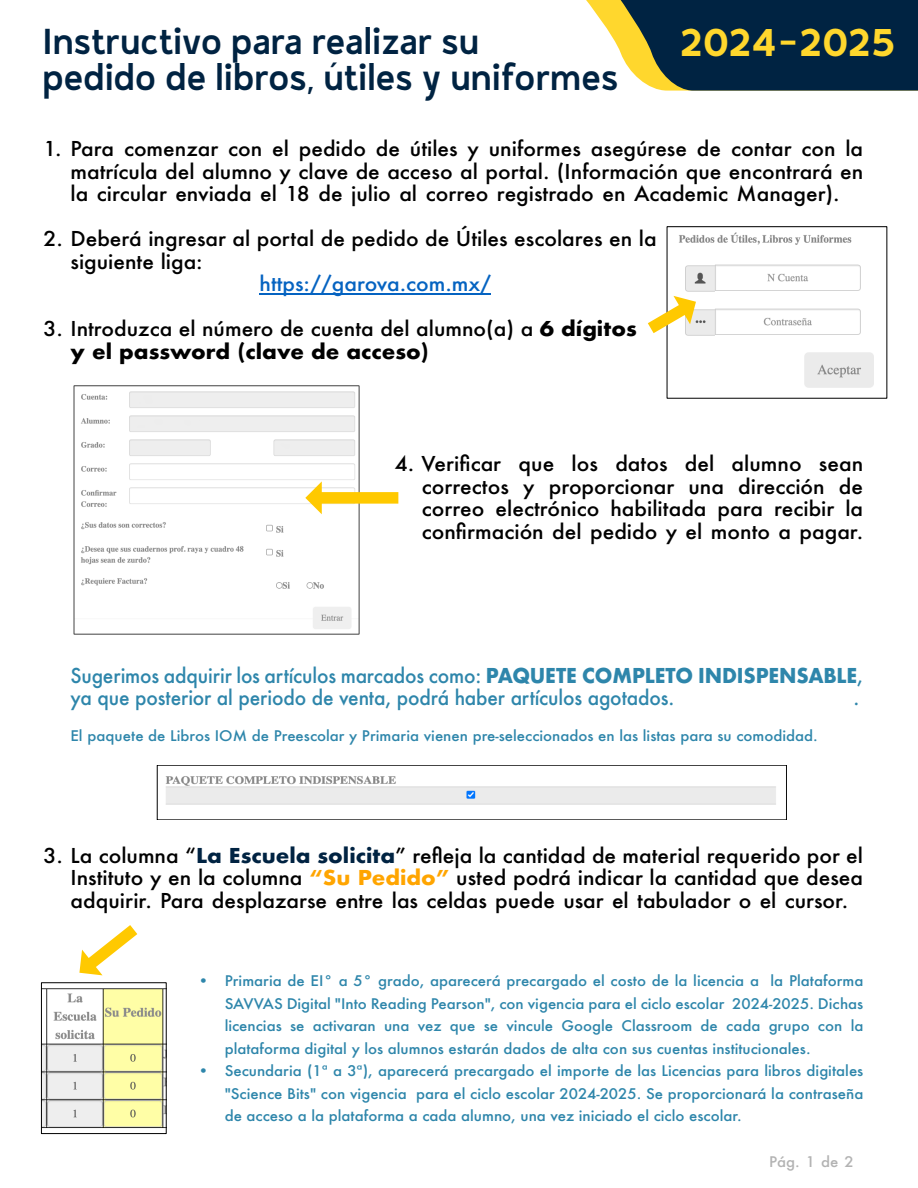
<style>
.page{position:relative;width:918px;height:1188px;background:#fff}
.page>*{position:absolute;margin:0;border:0;box-sizing:border-box;transform-origin:0 0}
.t1{font:45px "Gorga Grotesque";color:#ffd72d;scale:.96 1}
.t2{font:36px "Gorga Grotesque";color:#002342;scale:.93 1}
.t3{font:500 19.95px/22.5px "Futura";color:#000;text-align:justify;scale:1.05 1}
.t4{font:500 19.95px/22.5px "Futura";letter-spacing:-.01em;color:#2e86ab;scale:.96 1}
.t5{font:500 19.95px "Futura";color:#0563c1;scale:1.05 1}
.t6{font:500 14.25px/22.5px "Futura";color:#2e86ab;text-align:justify;scale:1.05 1}
.t7{font:500 14.25px "Futura";color:#b3b3b3;scale:1.05 1}
.s1{color:#fff}
.s2{font-weight:700}
.s3{font-weight:700;color:#002342}
.s4{font-weight:700;color:#ffa500}
</style>
<div class="page">
<hr style="left:260px;top:293px;width:231px;height:2px;background:#0563c1">
<img style="left:43px;top:988px;width:122px;height:140px">
<div style="left:41px;top:982px;width:126px;height:152px;border:1px solid #000"></div>
<svg style="left:79px;top:925px;width:58px;height:50px"></svg>
<img style="left:165px;top:776px;width:611px;height:29px">
<img style="left:74px;top:386px;width:285px;height:249px">
<svg style="left:305px;top:481px;width:93px;height:33px"></svg>
<img style="left:679px;top:232px;width:195px;height:156px">
<svg style="left:648px;top:296px;width:48px;height:37px"></svg>
<svg style="left:586px;top:0;width:332px;height:91px"></svg>
<h2 class="t2" style="left:43px;top:27px;width:471px">Instructivo para realizar su</h2>
<h1 class="t1" style="left:680px;top:22px;width:227px">2024-2025</h1>
<h2 class="t2" style="left:43px;top:63px;width:621px">pedido de libros, útiles y uniformes</h2>
<p class="t3" style="left:71px;top:140px;width:756px;text-indent:-27px">1. Para comenzar con el pedido de útiles y uniformes asegúrese de contar con la matrícula del alumno y clave de acceso al portal. (Información que encontrará en la circular enviada el 18 de julio al correo registrado en Academic Manager). <span class="s1">.</span></p>
<p class="t3" style="left:71px;top:230px;width:560px;text-indent:-27px">2. Deberá ingresar al portal de pedido de Útiles escolares en la siguiente liga:</p>
<p class="t5" style="left:260px;top:275px;width:222px">https://garova.com.mx/</p>
<p class="t3" style="left:71px;top:320px;width:541px;text-indent:-27px">3. Introduzca el número de cuenta del alumno(a) a <span class="s2">6 dígitos y el password (clave de acceso)</span></p>
<p class="t3" style="left:422px;top:455px;width:422px;text-indent:-27px">4. Verificar que los datos del alumno sean correctos y proporcionar una dirección de correo electrónico habilitada para recibir la confirmación del pedido y el monto a pagar.</p>
<p class="t4" style="left:71px;top:666px;width:827px">Sugerimos adquirir los artículos marcados como: <span class="s2">PAQUETE COMPLETO INDISPENSABLE</span>, ya que posterior al periodo de venta, podrá haber artículos agotados.</p>
<p class="t4" style="left:854px;top:689px;width:8px">.</p>
<p class="t6" style="left:71px;top:726px;width:713px">El paquete de Libros IOM de Preescolar y Primaria vienen pre-seleccionados en las listas para su comodidad.</p>
<p class="t3" style="left:71px;top:846px;width:756px;text-indent:-27px">3. La columna “<span class="s3">La Escuela solicita</span>” refleja la cantidad de material requerido por el Instituto y en la columna <span class="s4">“Su Pedido”</span> usted podrá indicar la cantidad que desea adquirir. Para desplazarse entre las celdas puede usar el tabulador o el cursor.</p>
<p class="t6" style="left:225px;top:971px;width:610px;text-indent:-27px">• Primaria de EI° a 5° grado, aparecerá precargado el costo de la licencia a la Plataforma SAVVAS Digital "Into Reading Pearson", con vigencia para el ciclo escolar 2024-2025. Dichas licencias se activaran una vez que se vincule Google Classroom de cada grupo con la plataforma digital y los alumnos estarán dados de alta con sus cuentas institucionales.</p>
<p class="t6" style="left:225px;top:1061px;width:610px;text-indent:-27px">• Secundaria (1ª a 3ª), aparecerá precargado el importe de las Licencias para libros digitales "Science Bits" con vigencia para el ciclo escolar 2024-2025. Se proporcionará la contraseña de acceso a la plataforma a cada alumno, una vez iniciado el ciclo escolar.</p>
<p class="t7" style="left:769px;top:1155px;width:82px">Pág. 1 de 2</p>
</div>
